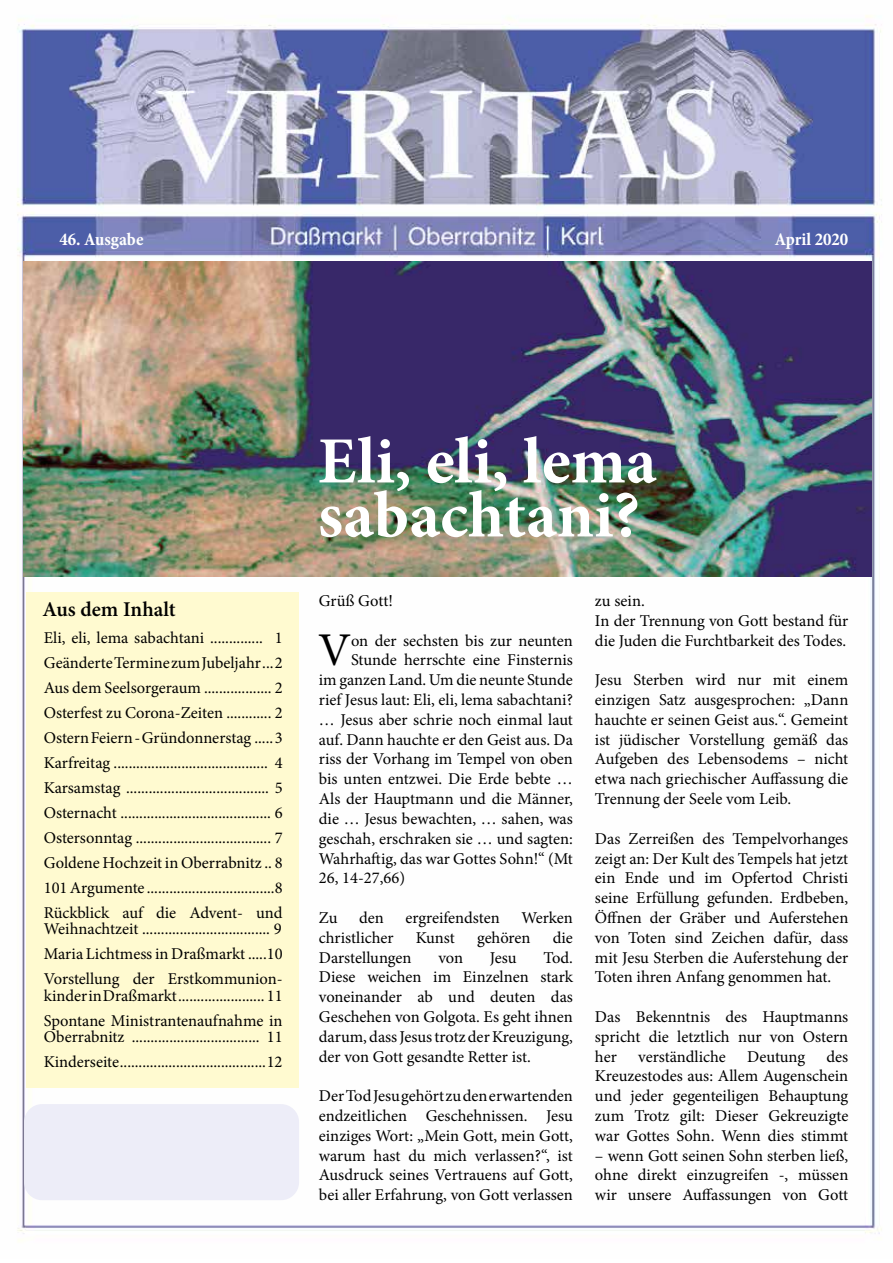
<style>
.page{position:relative;width:893px;height:1263px;background:#fff}
.page>*{position:absolute;margin:0;border:0;box-sizing:border-box;transform-origin:0 0}
.t1{font:700 66px/54px "Minion Pro";color:#fff}
.t2{font:46.95px "Minion Pro";color:#000}
.t3{font:600 21px "Minion Pro";color:#000}
.t4{font:700 condensed 18px "Minion Pro";color:#fff}
.t5{font:16.5px/19.8px "Minion Pro";color:#000;text-align:justify}
</style>
<div class="page">
<img style="left:17px;top:15px;width:865px;height:1226px">
<div style="left:24px;top:1104px;width:275px;height:96px;background:#ededf8;border-radius:18px"></div>
<div style="left:27px;top:592px;width:272px;height:496px;background:#fffad0"></div>
<img style="left:23px;top:261px;width:849px;height:315px">
<p class="t4" style="left:60px;top:227px;width:86px">46. Ausgabe</p>
<p class="t4" style="left:775px;top:227px;width:75px">April 2020</p>
<p class="t3" style="left:43px;top:594px;width:135px">Aus dem Inhalt</p>
<p class="t5" style="left:44px;top:625px;width:240px;line-height:25px">Eli, eli, lema sabachtani .............. 1<br>Geänderte Termine zum Jubeljahr ... 2<br>Aus dem Seelsorgeraum .................. 2<br>Osterfest zu Corona-Zeiten ............ 2<br>Ostern Feiern - Gründonnerstag ..... 3<br>Karfreitag ......................................... 4<br>Karsamstag ...................................... 5<br>Osternacht ........................................ 6<br>Ostersonntag .................................... 7<br>Goldene Hochzeit in Oberrabnitz .. 8<br>101 Argumente ..................................8<br>Rückblick auf die Advent- und</p>
<p class="t5" style="left:44px;top:917px;width:240px;line-height:25px">Weihnachtzeit .................................. 9<br>Maria Lichtmess in Draßmarkt .....10<br>Vorstellung der Erstkommunion-</p>
<p class="t5" style="left:44px;top:983px;width:240px;line-height:25px">kinder in Draßmarkt ....................... 11<br>Spontane Ministrantenaufnahme in</p>
<p class="t5" style="left:44px;top:1025px;width:240px;line-height:25px">Oberrabnitz .................................. 11<br>Kinderseite ....................................... 12</p>
<h1 class="t1" style="left:318px;top:433px;width:340px">Eli, eli, lema sabachtani?</h1>
<p class="t5" style="left:319px;top:591px;width:76px">Grüß Gott!</p>
<h2 class="t2" style="left:318px;top:619px;width:35px">V</h2>
<p class="t5" style="left:351px;top:631px;width:223px">on der sechsten bis zur neunten</p>
<p class="t5" style="left:351px;top:650px;width:223px">Stunde herrschte eine Finsternis</p>
<p class="t5" style="left:319px;top:670px;width:256px">im ganzen Land. Um die neunte Stunde</p>
<p class="t5" style="left:319px;top:690px;width:256px">rief Jesus laut: Eli, eli, lema sabachtani?</p>
<p class="t5" style="left:319px;top:710px;width:256px">… Jesus aber schrie noch einmal laut</p>
<p class="t5" style="left:319px;top:730px;width:256px">auf. Dann hauchte er den Geist aus. Da</p>
<p class="t5" style="left:319px;top:749px;width:256px">riss der Vorhang im Tempel von oben</p>
<p class="t5" style="left:319px;top:769px;width:256px">bis unten entzwei. Die Erde bebte …</p>
<p class="t5" style="left:319px;top:789px;width:256px">Als der Hauptmann und die Männer,</p>
<p class="t5" style="left:319px;top:809px;width:256px">die … Jesus bewachten, … sahen, was</p>
<p class="t5" style="left:319px;top:829px;width:256px">geschah, erschraken sie … und sagten:</p>
<p class="t5" style="left:319px;top:848px;width:256px">Wahrhaftig, das war Gottes Sohn!“ (Mt</p>
<p class="t5" style="left:319px;top:868px;width:88px">26, 14-27,66)</p>
<p class="t5" style="left:319px;top:908px;width:20px">Zu</p>
<p class="t5" style="left:359px;top:908px;width:26px">den</p>
<p class="t5" style="left:405px;top:908px;width:96px">ergreifendsten</p>
<p class="t5" style="left:521px;top:908px;width:53px">Werken</p>
<p class="t5" style="left:319px;top:928px;width:76px">christlicher</p>
<p class="t5" style="left:416px;top:928px;width:41px">Kunst</p>
<p class="t5" style="left:477px;top:928px;width:55px">gehören</p>
<p class="t5" style="left:553px;top:928px;width:22px">die</p>
<p class="t5" style="left:319px;top:947px;width:94px">Darstellungen</p>
<p class="t5" style="left:438px;top:947px;width:26px">von</p>
<p class="t5" style="left:490px;top:947px;width:28px">Jesu</p>
<p class="t5" style="left:319px;top:947px;width:256px;text-indent:225px">Tod.<br>Diese weichen im Einzelnen stark voneinander ab und deuten das Geschehen von Golgota. Es geht ihnen darum, dass Jesus trotz der Kreuzigung, der von Gott gesandte Retter ist.</p>
<p class="t5" style="left:319px;top:1086px;width:256px">Der Tod Jesu gehört zu den erwartenden endzeitlichen Geschehnissen. Jesu einziges Wort: „Mein Gott, mein Gott, warum hast du mich verlassen?“, ist Ausdruck seines Vertrauens auf Gott, bei aller Erfahrung, von Gott verlassen</p>
<p class="t5" style="left:595px;top:591px;width:255px;text-align:left">zu sein.<br>In der Trennung von Gott bestand für die Juden die Furchtbarkeit des Todes.</p>
<p class="t5" style="left:595px;top:670px;width:255px">Jesu Sterben wird nur mit einem einzigen Satz ausgesprochen: „Dann hauchte er seinen Geist aus.“. Gemeint ist jüdischer Vorstellung gemäß das Aufgeben des Lebensodems – nicht etwa nach griechischer Auffassung die Trennung der Seele vom Leib.</p>
<p class="t5" style="left:595px;top:829px;width:255px">Das Zerreißen des Tempelvorhanges zeigt an: Der Kult des Tempels hat jetzt ein Ende und im Opfertod Christi seine Erfüllung gefunden. Erdbeben, Öffnen der Gräber und Auferstehen von Toten sind Zeichen dafür, dass mit Jesu Sterben die Auferstehung der Toten ihren Anfang genommen hat.</p>
<p class="t5" style="left:595px;top:1007px;width:255px">Das Bekenntnis des Hauptmanns spricht die letztlich nur von Ostern her</p>
<p class="t5" style="left:595px;top:1046px;width:255px;text-indent:232px">des Kreuzestodes aus: Allem Augenschein und jeder gegenteiligen Behauptung zum Trotz gilt: Dieser Gekreuzigte war Gottes Sohn. Wenn dies stimmt</p>
<p class="t5" style="left:595px;top:1145px;width:255px">– wenn Gott seinen Sohn sterben ließ, ohne direkt einzugreifen -, müssen wir unsere Auffassungen von Gott</p>
<p class="t5" style="left:638px;top:1046px;width:89px">verständliche</p>
<p class="t5" style="left:747px;top:1046px;width:60px">Deutung</p>
</div>
